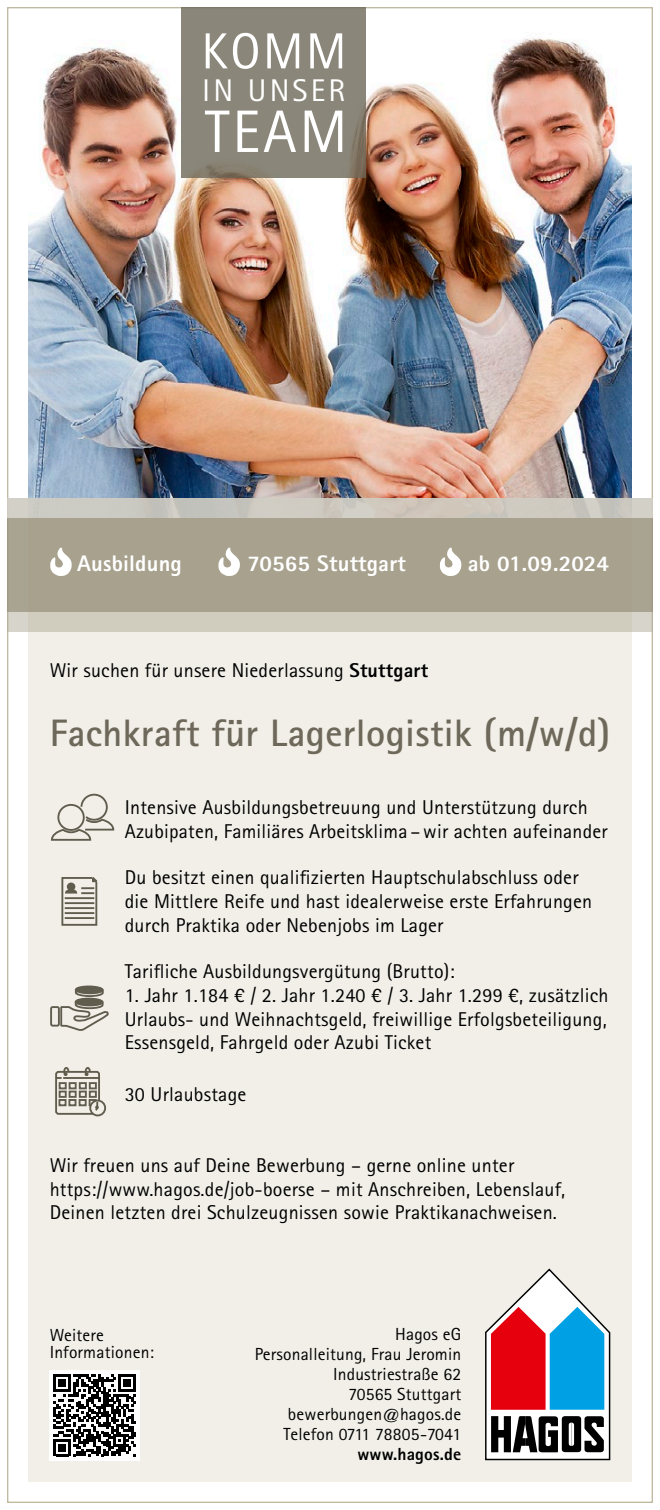
<style>
.page{position:relative;width:660px;height:1510px;background:#fff}
.page>*{position:absolute;margin:0;border:0;box-sizing:border-box;transform-origin:0 0}
.t1{font:60px "Rotis Sans Serif Std";color:#fff}
.t2{font:50.75px "Rotis Sans Serif Std";color:#fff}
.t3{font:700 38.25px "Rotis Sans Serif Std";letter-spacing:.01em;color:#6d6859}
.t4{font:31.5px "Rotis Sans Serif Std";letter-spacing:.1em;color:#fff}
.t5{font:800 22.5px "Rotis Sans Serif Std";letter-spacing:.01em;color:#fff}
.t6{font:20px/23.8px "Rotis Sans Serif Std";letter-spacing:.01em;color:#000}
.t7{font:17.5px/20px "Rotis Sans Serif Std";letter-spacing:.01em;color:#000;text-align:right}
.t8{font:800 17.5px "Rotis Sans Serif Std";letter-spacing:.01em;color:#000}
.s1{font-weight:800}
</style>
<div class="page">
<div style="left:28px;top:517px;width:603px;height:964px;background:#f1efe8"></div>
<img style="left:28px;top:28px;width:603px;height:470px">
<svg style="left:485px;top:1268px;width:124px;height:192px"></svg>
<div style="left:181px;top:7px;width:184px;height:170px;background:#8a867a"></div>
<div style="left:7px;top:612px;width:645px;height:19px;background:#d0cdbf"></div>
<div style="left:7px;top:498px;width:645px;height:114px;background:#a7a18e"></div>
<div style="left:7px;top:498px;width:645px;height:19px;background:linear-gradient(to right,#cac9c2,#cec8be)"></div>
<svg style="left:51px;top:793px;width:64px;height:48px"></svg>
<div style="left:55px;top:1071px;width:45px;height:43px;border:2px solid #605d4e;border-radius:2px"></div>
<svg style="left:90px;top:1100px;width:15px;height:15px"></svg>
<div style="left:89px;top:1099px;width:17px;height:17px;border:2px solid #605d4e;border-radius:50%"></div>
<svg style="left:55px;top:1067px;width:46px;height:45px"></svg>
<svg style="left:61px;top:877px;width:37px;height:49px"></svg>
<div style="left:50px;top:1006px;width:10px;height:20px;border:2px solid #605d4e;border-radius:2px"></div>
<svg style="left:59px;top:987px;width:50px;height:44px"></svg>
<div style="left:76px;top:986px;width:27px;height:7px;background:#605d4e;border-radius:50%"></div>
<div style="left:75px;top:985px;width:29px;height:9px;border:2px solid #605d4e;border-radius:50%"></div>
<svg style="left:50px;top:547px;width:22px;height:29px"></svg>
<svg style="left:218px;top:547px;width:22px;height:29px"></svg>
<svg style="left:439px;top:547px;width:22px;height:29px"></svg>
<div style="left:50px;top:1370px;width:90px;height:90px;background:#fff"></div>
<svg style="left:54px;top:1374px;width:82px;height:82px"></svg>
<h2 class="t2" style="left:201px;top:21px;width:146px">KOMM</h2>
<h3 class="t4" style="left:202px;top:72px;width:145px">IN UNSER</h3>
<h1 class="t1" style="left:205px;top:96px;width:144px">TEAM</h1>
<p class="t5" style="left:77px;top:549px;width:106px">Ausbildung</p>
<p class="t5" style="left:247px;top:549px;width:160px">70565 Stuttgart</p>
<p class="t5" style="left:467px;top:549px;width:143px">ab 01.09.2024</p>
<p class="t6" style="left:50px;top:658px;width:379px">Wir suchen für unsere Niederlassung <span class="s1">Stuttgart</span></p>
<h3 class="t3" style="left:50px;top:708px;width:561px">Fachkraft für Lagerlogistik (m/w/d)</h3>
<p class="t6" style="left:125px;top:795px;width:484px">Intensive Ausbildungsbetreuung und Unterstützung durch<br>Azubipaten, Familiäres Arbeitsklima –wir achten aufeinander</p>
<p class="t6" style="left:125px;top:865px;width:468px">Du besitzt einen qualifizierten Hauptschulabschluss oder die Mittlere Reife und hast idealerweise erste Erfahrungen durch Praktika oder Nebenjobs im Lager</p>
<p class="t6" style="left:125px;top:959px;width:331px">Tarifliche Ausbildungsvergütung (Brutto):</p>
<p class="t6" style="left:125px;top:983px;width:485px;text-align:justify">1. Jahr 1.184 € / 2. Jahr 1.240 € / 3. Jahr 1.299 €, zusätzlich Urlaubs- und Weihnachtsgeld, freiwillige Erfolgsbeteiligung, Essensgeld, Fahrgeld oder Azubi Ticket</p>
<p class="t6" style="left:125px;top:1081px;width:123px">30 Urlaubstage</p>
<p class="t6" style="left:50px;top:1153px;width:516px">Wir freuen uns auf Deine Bewerbung – gerne online unter https://www.hagos.de/job-boerse – mit Anschreiben, Lebenslauf,<br>Deinen letzten drei Schulzeugnissen sowie Praktikanachweisen.</p>
<p class="t7" style="left:50px;top:1326px;width:106px;line-height:17.5px;text-align:left">Weitere<br>Informationen:</p>
<p class="t7" style="left:255px;top:1324px;width:208px">Hagos eG<br>Personalleitung, Frau Jeromin<br>Industriestraße 62<br>70565 Stuttgart bewerbungen@hagos.de<br>Telefon 0711 78805-7041</p>
<p class="t8" style="left:357px;top:1443px;width:105px">www.hagos.de</p>
</div>
